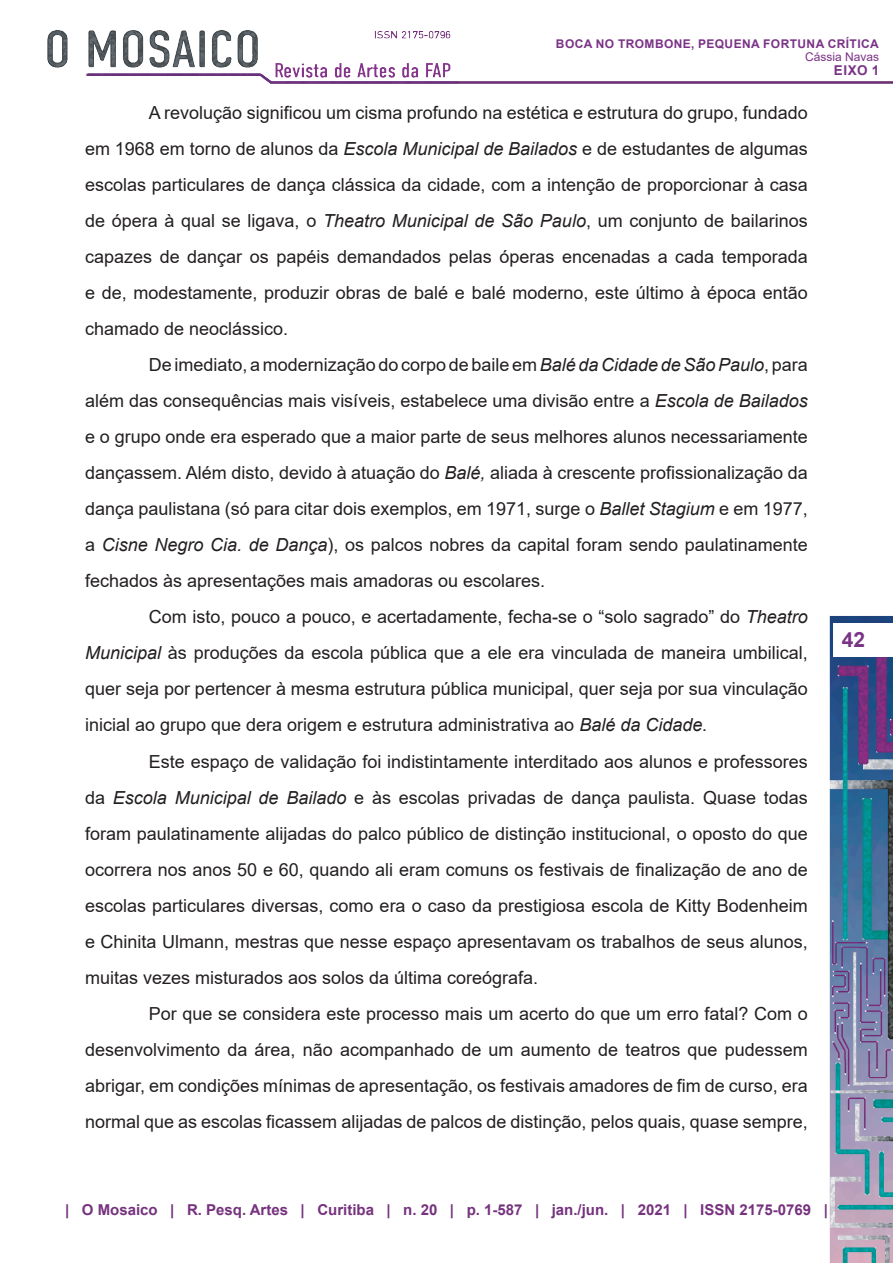
<style>
.page{position:relative;width:893px;height:1263px;background:#fff}
.page>*{position:absolute;margin:0;border:0;box-sizing:border-box;transform-origin:0 0}
.t1{font:700 21px "Arial";color:#7a3485}
.Corpo{font:18px/36px "Arial";color:#231f20;text-align:justify}
.t2{font:700 15px "Arial";color:#76327e}
.t3{font:700 13.5px "Arial";color:#7a3386}
.t4{font:700 12px "Arial";letter-spacing:.035em;color:#7a3386}
.t5{font:12px "Arial";color:#7a3386}
.s1{font-style:italic}
</style>
<div class="page">
<img style="left:47px;top:30px;width:846px;height:1233px">
<div style="left:833px;top:623px;width:60px;height:34px;background:#fff"></div>
<p class="t4" style="left:556px;top:35px;width:324px">BOCA NO TROMBONE, PEQUENA FORTUNA CRÍTICA</p>
<p class="t5" style="left:805px;top:49px;width:76px">Cássia Navas</p>
<p class="t3" style="left:834px;top:60px;width:47px">Eixo 1</p>
<p class="Corpo" style="left:85px;top:95px;width:724px;text-indent:64px">A revolução significou um cisma profundo na estética e estrutura do grupo, fundado em 1968 em torno de alunos da <span class="s1">Escola Municipal de Bailados</span> e de estudantes de algumas escolas particulares de dança clássica da cidade, com a intenção de proporcionar à casa de ópera à qual se ligava, o <span class="s1">Theatro Municipal de São Paulo</span>, um conjunto de bailarinos capazes de dançar os papéis demandados pelas óperas encenadas a cada temporada e de, modestamente, produzir obras de balé e balé moderno, este último à época então chamado de neoclássico.</p>
<p class="Corpo" style="left:85px;top:347px;width:724px;text-indent:64px">De imediato, a modernização do corpo de baile em <span class="s1">Balé da Cidade de São Paulo</span>, para além das consequências mais visíveis, estabelece uma divisão entre a <span class="s1">Escola de Bailados </span>e o grupo onde era esperado que a maior parte de seus melhores alunos necessariamente dançassem. Além disto, devido à atuação do <span class="s1">Balé,</span> aliada à crescente profissionalização da dança paulistana (só para citar dois exemplos, em 1971, surge o <span class="s1">Ballet Stagium</span> e em 1977, a <span class="s1">Cisne Negro Cia. de Dança</span>), os palcos nobres da capital foram sendo paulatinamente fechados às apresentações mais amadoras ou escolares.</p>
<p class="Corpo" style="left:85px;top:599px;width:724px;text-indent:64px">Com isto, pouco a pouco, e acertadamente, fecha-se o “solo sagrado” do <span class="s1">Theatro Municipal</span> às produções da escola pública que a ele era vinculada de maneira umbilical, quer seja por pertencer à mesma estrutura pública municipal, quer seja por sua vinculação inicial ao grupo que dera origem e estrutura administrativa ao <span class="s1">Balé da Cidade.</span></p>
<p class="Corpo" style="left:85px;top:743px;width:724px;text-indent:64px">Este espaço de validação foi indistintamente interditado aos alunos e professores da <span class="s1">Escola Municipal de Bailado</span> e às escolas privadas de dança paulista. Quase todas foram paulatinamente alijadas do palco público de distinção institucional, o oposto do que ocorrera nos anos 50 e 60, quando ali eram comuns os festivais de finalização de ano de escolas particulares diversas, como era o caso da prestigiosa escola de Kitty Bodenheim e Chinita Ulmann, mestras que nesse espaço apresentavam os trabalhos de seus alunos, muitas vezes misturados aos solos da última coreógrafa.</p>
<p class="Corpo" style="left:85px;top:995px;width:724px;text-indent:64px">Por que se considera este processo mais um acerto do que um erro fatal? Com o desenvolvimento da área, não acompanhado de um aumento de teatros que pudessem abrigar, em condições mínimas de apresentação, os festivais amadores de fim de curso, era normal que as escolas ficassem alijadas de palcos de distinção, pelos quais, quase sempre,</p>
<p class="t1" style="left:842px;top:625px;width:25px">42</p>
<p class="t2" style="left:65px;top:1199px;width:764px">| O Mosaico | R. Pesq. Artes | Curitiba | n. 20 | p. 1-587 | jan./jun. | 2021 | ISSN 2175-0769 |</p>
</div>
